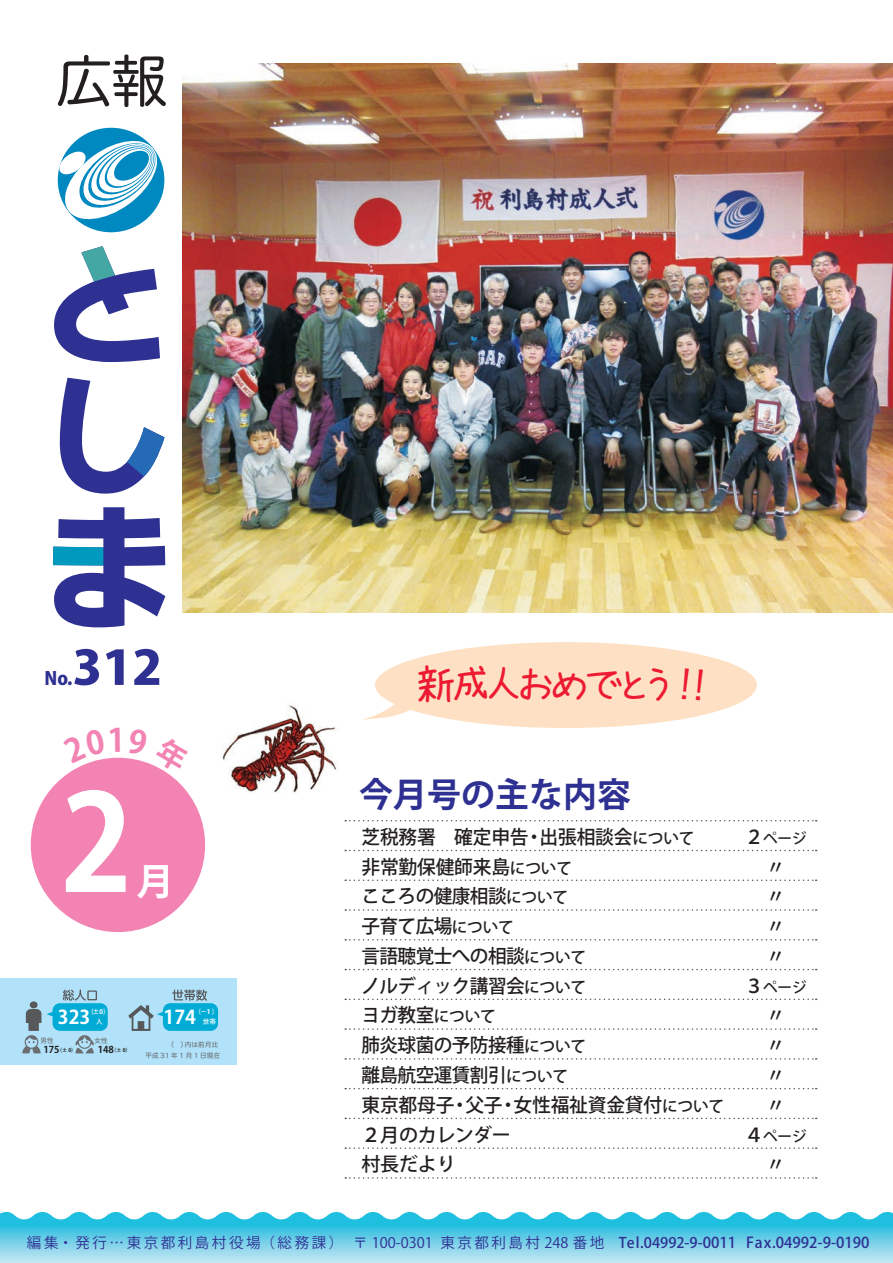
<style>
.page{position:relative;width:893px;height:1263px;background:#fff}
.page>*{position:absolute;margin:0;border:0;box-sizing:border-box;transform-origin:0 0}
.t1{font:700 132.9px "Koz Go Pr 6 N";color:#fff;scale:.95 1}
.t2{font:56.25px "Hira Maru Pro W4";color:#231f20}
.t3{font:800 46.8px "Koz Go Pr 6 N";color:#2e3092;scale:1.1 1}
.t4{font:40.35px "chifont+";letter-spacing:-.195em;color:#ed1a31}
.t5{font:700 37.2px "Koz Go Pr 6 N";color:#fff}
.t6{font:700 33.9px "Koz Go Pr 6 N";color:#2e3092}
.t7{font:500 19.2px "Koz Go Pro";letter-spacing:-.01em;color:#231f20}
.t8{font:500 19.05px "Koz Go Pro";letter-spacing:-.03em;color:#231f20}
.t9{font:700 18.9px "Koz Go Pr 6 N";color:#fff}
.t10{font:800 18px "Koz Go Pr 6 N";color:#2e3092}
.t11{font:500 14.85px "Koz Go Pro";color:#2e3092}
.t12{font:500 14.85px "Koz Go Pro";letter-spacing:-.01em;color:#231f20}
.t13{font:14.55px "Koz Go Pr 6 N";letter-spacing:.175em;color:#2e3092}
.t14{font:700 9.45px "Koz Go Pr 6 N";color:#231f20}
.t15{font:6.6px "Hira Maru Pro W4";letter-spacing:.03em;color:#636366}
.t16{font:500 6.6px "Koz Go Pro";color:#fff}
.t17{font:700 6.45px "Koz Go Pr 6 N";color:#fff}
.t18{font:700 4.95px "Koz Go Pr 6 N";color:#231f20}
.s1{font-size:15.9px}
.s2{font-family:"Koz Go Pro";font-weight:500}
.s3{font-family:"Koz Go Pro";font-weight:500;font-size:14.85px}
</style>
<div class="page">
<img style="left:183px;top:64px;width:710px;height:548px">
<svg style="left:0;top:1212px;width:893px;height:51px;background:#73d2e9"></svg>
<svg style="left:60px;top:378px;width:104px;height:116px"></svg>
<svg style="left:54px;top:246px;width:106px;height:116px"></svg>
<svg style="left:53px;top:507px;width:112px;height:120px"></svg>
<div style="left:58px;top:128px;width:106px;height:104px;background:#0088c0;border-radius:50%"></div>
<svg style="left:58px;top:136px;width:105px;height:88px"></svg>
<div style="left:0;top:978px;width:237px;height:86px;background:#b1e2f9"></div>
<svg style="left:172px;top:989px;width:35px;height:12px"></svg>
<svg style="left:75px;top:1035px;width:19px;height:18px"></svg>
<svg style="left:63px;top:989px;width:34px;height:12px"></svg>
<svg style="left:22px;top:1009px;width:19px;height:44px"></svg>
<div style="left:30px;top:1001px;width:8px;height:7px;background:#57585a;border-radius:50%"></div>
<div style="left:53px;top:1003px;width:55px;height:28px;background:#00acd5;border-radius:7px"></div>
<svg style="left:47px;top:1011px;width:6px;height:6px"></svg>
<div style="left:163px;top:1003px;width:55px;height:28px;background:#00acd5;border-radius:7px"></div>
<svg style="left:128px;top:1005px;width:37px;height:26px"></svg>
<div style="left:31px;top:758px;width:174px;height:174px;background:#f283b3;border-radius:50%"></div>
<svg style="left:345px;top:850px;width:472px;height:1px"></svg>
<svg style="left:345px;top:879px;width:472px;height:2px"></svg>
<svg style="left:345px;top:909px;width:472px;height:2px"></svg>
<svg style="left:345px;top:939px;width:472px;height:1px"></svg>
<svg style="left:345px;top:969px;width:472px;height:1px"></svg>
<svg style="left:345px;top:998px;width:472px;height:2px"></svg>
<svg style="left:345px;top:1028px;width:472px;height:2px"></svg>
<svg style="left:345px;top:1058px;width:472px;height:1px"></svg>
<svg style="left:345px;top:1088px;width:472px;height:1px"></svg>
<svg style="left:345px;top:1118px;width:472px;height:1px"></svg>
<svg style="left:345px;top:1147px;width:472px;height:2px"></svg>
<svg style="left:345px;top:1177px;width:472px;height:2px"></svg>
<svg style="left:345px;top:820px;width:472px;height:1px"></svg>
<img style="left:222px;top:705px;width:116px;height:88px">
<svg style="left:88px;top:757px;width:32px;height:6px"></svg>
<svg style="left:128px;top:758px;width:39px;height:15px"></svg>
<svg style="left:362px;top:642px;width:395px;height:86px"></svg>
<h2 class="t2" style="left:56px;top:32px;width:113px">広報</h2>
<h3 class="t3" style="left:73px;top:641px;width:83px">312</h3>
<p class="t10" style="left:45px;top:668px;width:29px">No.</p>
<h3 class="t4" style="left:415px;top:663px;width:266px">新成人おめでとう</h3>
<h1 class="t1" style="left:60px;top:768px;width:78px">2</h1>
<h3 class="t6" style="left:359px;top:775px;width:273px">今月号の主な内容</h3>
<p class="t7" style="left:361px;top:825px;width:169px">芝税務署　確定申告</p>
<p class="t7" style="left:540px;top:825px;width:156px">出張相談会<span class="s1">について</span></p>
<p class="t7" style="left:525px;top:825px;width:20px">・</p>
<p class="t7" style="left:361px;top:854px;width:212px">非常勤保健師来島<span class="s1">について</span></p>
<h3 class="t5" style="left:137px;top:860px;width:39px">月</h3>
<p class="t8" style="left:361px;top:884px;width:208px">こころの健康相談<span class="s1">について</span></p>
<p class="t8" style="left:745px;top:825px;width:20px">２</p>
<p class="t12" style="left:763px;top:829px;width:45px">ページ</p>
<p class="t8" style="left:766px;top:854px;width:20px">〃</p>
<p class="t8" style="left:766px;top:884px;width:20px">〃</p>
<p class="t8" style="left:361px;top:914px;width:154px">子育て広場<span class="s1">について</span></p>
<p class="t8" style="left:766px;top:914px;width:20px">〃</p>
<p class="t8" style="left:361px;top:944px;width:226px">言語聴覚士への相談<span class="s1">について</span></p>
<p class="t8" style="left:766px;top:944px;width:20px">〃</p>
<p class="t8" style="left:361px;top:973px;width:226px">ノルディック講習会<span class="s1">について</span></p>
<p class="t8" style="left:745px;top:973px;width:20px">３</p>
<p class="t12" style="left:763px;top:978px;width:45px">ページ</p>
<p class="t17" style="left:88px;top:1008px;width:8px">)</p>
<p class="t17" style="left:93px;top:1008px;width:18px">±0(</p>
<p class="t9" style="left:58px;top:1006px;width:34px">323</p>
<p class="t16" style="left:96px;top:1018px;width:8px">人</p>
<p class="t17" style="left:195px;top:1008px;width:25px">)−１(</p>
<p class="t9" style="left:164px;top:1006px;width:34px">174</p>
<p class="t16" style="left:203px;top:1018px;width:15px">世帯</p>
<p class="t8" style="left:361px;top:1003px;width:136px">ヨガ教室<span class="s1">について</span></p>
<p class="t8" style="left:766px;top:1003px;width:20px">〃</p>
<p class="t15" style="left:40px;top:1034px;width:15px">男性</p>
<p class="t15" style="left:94px;top:1034px;width:15px">女性</p>
<p class="t18" style="left:57px;top:1047px;width:21px">) ± (0</p>
<p class="t14" style="left:98px;top:1044px;width:18px">148</p>
<p class="t14" style="left:43px;top:1044px;width:18px">175</p>
<p class="t18" style="left:111px;top:1047px;width:21px">) ± (0</p>
<p class="t15" style="left:168px;top:1039px;width:21px">（　）</p>
<p class="t15" style="left:185px;top:1039px;width:35px">内は前月比</p>
<p class="t15" style="left:145px;top:1049px;width:76px">平成 31 年 1 月 1 日現在</p>
<p class="t8" style="left:361px;top:1033px;width:226px">肺炎球菌の予防接種<span class="s1">について</span></p>
<p class="t8" style="left:766px;top:1033px;width:20px">〃</p>
<p class="t8" style="left:361px;top:1063px;width:208px">離島航空運賃割引<span class="s1">について</span></p>
<p class="t8" style="left:766px;top:1063px;width:20px">〃</p>
<p class="t7" style="left:513px;top:1092px;width:212px">女性福祉資金貸付<span class="s1">について</span></p>
<p class="t7" style="left:361px;top:1092px;width:95px">東京都母子</p>
<p class="t7" style="left:465px;top:1092px;width:39px">父子</p>
<p class="t7" style="left:450px;top:1092px;width:20px">・</p>
<p class="t7" style="left:499px;top:1092px;width:20px">・</p>
<p class="t8" style="left:766px;top:1093px;width:20px">〃</p>
<p class="t8" style="left:361px;top:1122px;width:151px">２月のカレンダー</p>
<p class="t8" style="left:745px;top:1122px;width:20px">４</p>
<p class="t12" style="left:763px;top:1126px;width:45px">ページ</p>
<p class="t8" style="left:361px;top:1152px;width:96px">村長だより</p>
<p class="t8" style="left:766px;top:1152px;width:20px">〃</p>
<p class="t13" style="left:27px;top:1234px;width:407px">編集・発行…東京都利島村役場（総務課）　〒 100-0301</p>
<p class="t13" style="left:440px;top:1234px;width:297px">東京都利島村 248 番地　<span class="s2">Tel.04992-9-</span><span class="s3">0011</span></p>
<p class="t11" style="left:746px;top:1233px;width:125px">Fax.04992-9-0190</p>
</div>
